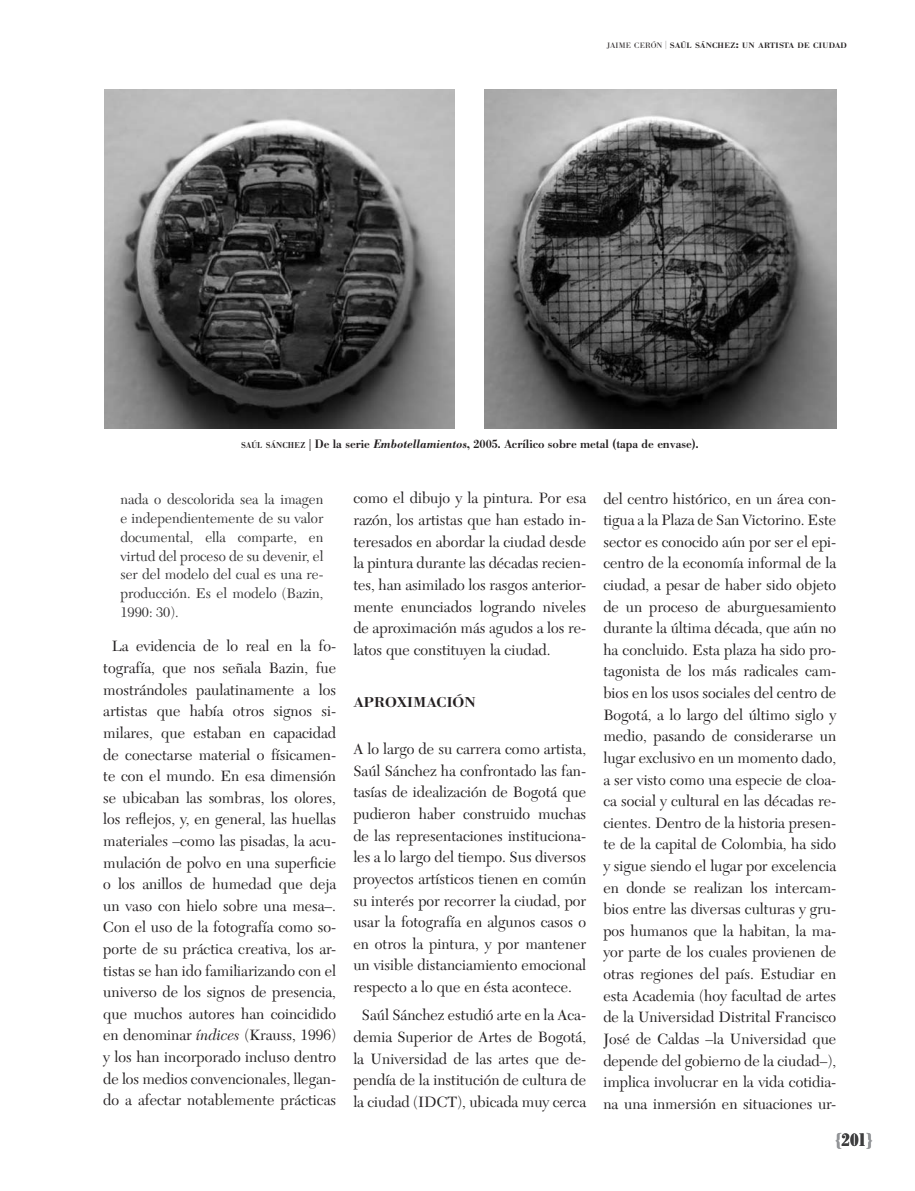
<style>
.page{position:relative;width:915px;height:1191px;background:#fff}
.page>*{position:absolute;margin:0;border:0;box-sizing:border-box;transform-origin:0 0}
.t1{font:700 condensed 18px "Bodoni BE";color:#3e3e3f}
.t2{font:15.6px/21.6px "New Caledonia";color:#231f20;text-align:justify}
.t3{font:14.55px/18.8px "New Caledonia";color:#333233;text-align:justify}
.t4{font:500 14.1px "Bodoni BE";color:#231f20;scale:1.09 1}
.t5{font:500 12px "Bodoni BE";color:#231f20}
.t6{font:500 7.8px "Bodoni BE";color:#231f20;scale:1.09 1}
.s1{font-weight:300}
.s2{font-weight:300;font-size:8.25px}
.s3{font-size:11.1px}
.s4{font-size:8.4px}
.s5{font-style:italic}
.s6{color:#939598}
</style>
<div class="page">
<img style="left:104px;top:89px;width:350px;height:340px">
<img style="left:484px;top:89px;width:352px;height:340px">
<p class="t6" style="left:606px;top:41px;width:221px"><span class="s1">JAIME CERÓN</span> <span class="s2">|</span> SAÚL SÁNCHEZ<span class="s3">:</span> UN ARTISTA DE CIUDAD</p>
<p class="t5" style="left:241px;top:436px;width:459px"><span class="s4">SAÚL SÁNCHEZ</span> | De la serie <span class="s5">Embotellamientos</span>, 2005. Acrílico sobre metal (tapa de envase).</p>
<p class="t3" style="left:120px;top:490px;width:204px">nada o descolorida sea la imagen e independientemente de su valor documental, ella comparte, en virtud del proceso de su devenir, el ser del modelo del cual es una re&shy;producción. Es el modelo (Bazin, 1990: 30).</p>
<p class="t2" style="left:103px;top:636px;width:234px;text-align:center">La evidencia de lo real en la fo&shy;tografía, que nos señala Bazin, fue mostrándoles paulatinamente a los artistas que había otros signos si&shy;milares, que estaban en capacidad de conectarse material o físicamen&shy;te con el mundo. En esa dimensión se ubicaban las sombras, los olores, los reflejos, y, en general, las huellas materiales –como las pisadas, la acu&shy;mulación de polvo en una superficie o los anillos de humedad que deja un vaso con hielo sobre una mesa–.<br>Con el uso de la fotografía como so&shy;porte de su práctica creativa, los ar&shy;tistas se han ido familiarizando con el universo de los signos de presencia, que muchos autores han coincidido en denominar <span class="s5">índices</span> (Krauss, 1996) y los han incorporado incluso dentro de los medios convencionales, llegan&shy;do a afectar notablemente prácticas</p>
<p class="t2" style="left:353px;top:488px;width:234px">como el dibujo y la pintura. Por esa razón, los artistas que han estado in&shy;teresados en abordar la ciudad desde la pintura durante las décadas recien&shy;tes, han asimilado los rasgos anterior&shy;mente enunciados logrando niveles de aproximación más agudos a los re&shy;latos que constituyen la ciudad.</p>
<p class="t4" style="left:353px;top:694px;width:21px">Apro</p>
<p class="t4" style="left:396px;top:694px;width:72px">ximación</p>
<p class="t2" style="left:353px;top:738px;width:234px">A lo largo de su carrera como artista, Saúl Sánchez ha confrontado las fan&shy;tasías de idealización de Bogotá que pudieron haber construido muchas de las representaciones instituciona&shy;les a lo largo del tiempo. Sus diversos proyectos artísticos tienen en común su interés por recorrer la ciudad, por usar la fotografía en algunos casos o en otros la pintura, y por mantener un visible distanciamiento emocional respecto a lo que en ésta acontece.</p>
<p class="t2" style="left:353px;top:1004px;width:234px;text-align:center">Saúl Sánchez estudió arte en la Aca&shy;demia Superior de Artes de Bogotá, la Universidad de las artes que de&shy;pendía de la institución de cultura de la ciudad (IDCT), ubicada muy cerca</p>
<p class="t2" style="left:603px;top:488px;width:234px">del centro histórico, en un área con&shy;tigua a la Plaza de San Victorino. Este sector es conocido aún por ser el epi&shy;centro de la economía informal de la ciudad, a pesar de haber sido objeto de un proceso de aburguesamiento durante la última década, que aún no ha concluido. Esta plaza ha sido pro&shy;tagonista de los más radicales cam&shy;bios en los usos sociales del centro de Bogotá, a lo largo del último siglo y medio, pasando de considerarse un lugar exclusivo en un momento dado, a ser visto como una especie de cloa&shy;ca social y cultural en las décadas re&shy;cientes. Dentro de la historia presen&shy;te de la capital de Colombia, ha sido y sigue siendo el lugar por excelencia en donde se realizan los intercam&shy;bios entre las diversas culturas y gru&shy;pos humanos que la habitan, la ma&shy;yor parte de los cuales provienen de otras regiones del país. Estudiar en esta Academia (hoy facultad de artes de la Universidad Distrital Francisco José de Caldas –la Universidad que depende del gobierno de la ciudad–), implica involucrar en la vida cotidia&shy;na una inmersión en situaciones ur-</p>
<p class="t1" style="left:834px;top:1129px;width:39px"><span class="s6">{</span>201<span class="s6">}</span></p>
</div>
